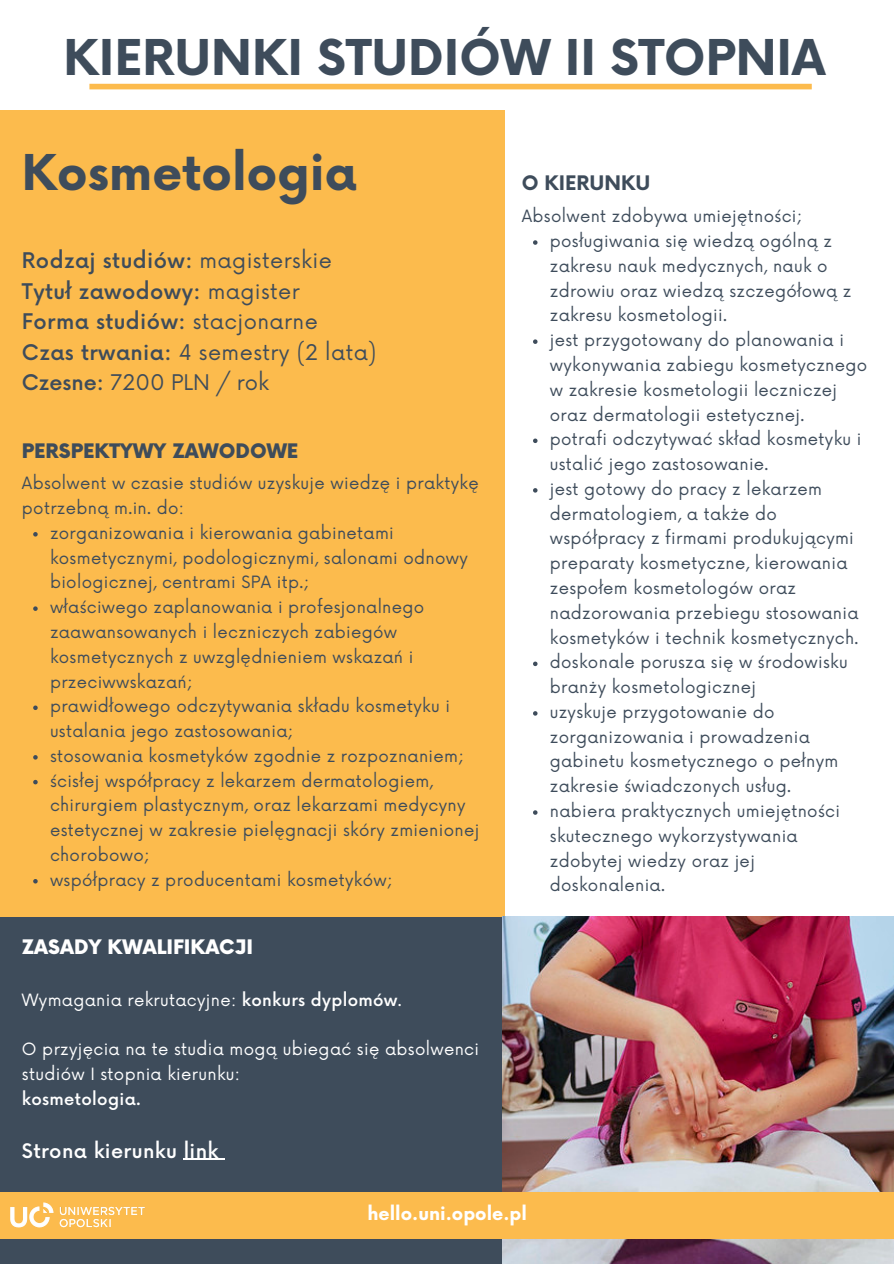
<style>
.page{position:relative;width:894px;height:1264px;background:#fff}
.page>*{position:absolute;margin:0;border:0;box-sizing:border-box;transform-origin:0 0}
.t1{font:700 48px "Now";color:#3e4c5b}
.t2{font:500 21px/30.5px "Now";letter-spacing:.02em;color:#3e4c5b}
.t3{font:900 19.5px "Now";color:#3e4c5b}
.t4{font:900 19.5px "Now";color:#fff}
.t5{font:500 19.5px "Now";letter-spacing:.02em;color:#fff}
.t6{font:700 19.5px "Now";color:#3e4c5b}
.t7{font:700 18px "Now";color:#fff}
.t8{font:16.5px/24.8px "Now";letter-spacing:.02em;color:#3e4c5b}
.t9{font:16.5px/24.8px "Now";letter-spacing:.02em;color:#fff}
.t10{font:500 16.5px "Now";letter-spacing:.02em;color:#fff}
.s1{font-weight:400}
.s2{font-weight:500}
</style>
<div class="page">
<div style="left:0;top:897px;width:502px;height:366px;background:#3e4c5b"></div>
<div style="left:0;top:110px;width:504px;height:806px;background:#fcbb4d"></div>
<img style="left:502px;top:916px;width:391px;height:347px">
<div style="left:0;top:1192px;width:893px;height:46px;background:#fcbb4d"></div>
<svg style="left:533px;top:240px;width:4px;height:5px"></svg>
<svg style="left:533px;top:339px;width:4px;height:5px"></svg>
<svg style="left:533px;top:438px;width:4px;height:5px"></svg>
<svg style="left:533px;top:488px;width:4px;height:4px"></svg>
<svg style="left:533px;top:661px;width:4px;height:5px"></svg>
<svg style="left:533px;top:711px;width:4px;height:4px"></svg>
<svg style="left:533px;top:810px;width:4px;height:4px"></svg>
<svg style="left:33px;top:532px;width:5px;height:4px"></svg>
<svg style="left:33px;top:606px;width:5px;height:5px"></svg>
<svg style="left:33px;top:705px;width:5px;height:5px"></svg>
<svg style="left:33px;top:755px;width:5px;height:4px"></svg>
<svg style="left:33px;top:779px;width:5px;height:5px"></svg>
<svg style="left:33px;top:879px;width:5px;height:4px"></svg>
<hr style="left:184px;top:1158px;width:35px;height:1px;background:#fff">
<img style="left:10px;top:1202px;width:135px;height:26px">
<div style="left:89px;top:84px;width:722px;height:5px;background:#fcbb4d"></div>
<h1 class="t1" style="left:63px;top:32px;width:763px">KIERUNKI STUDIÓW II STOPNIA</h1>
<h1 class="t1" style="left:22px;top:147px;width:337px">Kosmetologia</h1>
<p class="t2" style="left:22px;top:247px;width:356px">Rodzaj studiów: <span class="s1">magisterskie<br></span>Tytuł zawodowy: <span class="s1">magister<br></span>Forma studiów: <span class="s1">stacjonarne<br></span>Czas trwania: <span class="s1">4 semestry (2 lata)<br></span>Czesne: <span class="s1">7200 PLN / rok</span></p>
<p class="t3" style="left:22px;top:440px;width:278px">PERSPEKTYWY ZAWODOWE</p>
<p class="t8" style="left:22px;top:472px;width:458px">Absolwent w czasie studiów uzyskuje wiedzę i praktykę potrzebną m.in. do:</p>
<p class="t8" style="left:50px;top:521px;width:431px">zorganizowania i kierowania gabinetami kosmetycznymi, podologicznymi, salonami odnowy biologicznej, centrami SPA itp.;<br>właściwego zaplanowania i profesjonalnego zaawansowanych i leczniczych zabiegów kosmetycznych z uwzględnieniem wskazań i przeciwwskazań;<br>prawidłowego odczytywania składu kosmetyku i ustalania jego zastosowania;<br>stosowania kosmetyków zgodnie z rozpoznaniem; ścisłej współpracy z lekarzem dermatologiem, chirurgiem plastycznym, oraz lekarzami medycyny estetycznej w zakresie pielęgnacji skóry zmienionej chorobowo;<br>współpracy z producentami kosmetyków;</p>
<p class="t4" style="left:22px;top:936px;width:233px">ZASADY KWALIFIKACJI</p>
<p class="t9" style="left:22px;top:988px;width:381px">Wymagania rekrutacyjne: <span class="s2">konkurs dyplomów</span>.</p>
<p class="t9" style="left:22px;top:1037px;width:458px">O przyjęcia na te studia mogą ubiegać się absolwenci studiów I stopnia kierunku:</p>
<p class="t10" style="left:22px;top:1089px;width:120px">kosmetologia.</p>
<p class="t5" style="left:22px;top:1140px;width:198px">Strona kierunku link</p>
<p class="t6" style="left:521px;top:172px;width:130px">O KIERUNKU</p>
<p class="t8" style="left:521px;top:205px;width:282px">Absolwent zdobywa umiejętności;</p>
<p class="t8" style="left:549px;top:229px;width:319px">posługiwania się wiedzą ogólną z zakresu nauk medycznych, nauk o zdrowiu oraz wiedzą szczegółową z zakresu kosmetologii.<br>jest przygotowany do planowania i wykonywania zabiegu kosmetycznego w zakresie kosmetologii leczniczej oraz dermatologii estetycznej.<br>potrafi odczytywać skład kosmetyku i ustalić jego zastosowanie.<br>jest gotowy do pracy z lekarzem dermatologiem, a także do współpracy z firmami produkującymi preparaty kosmetyczne, kierowania zespołem kosmetologów oraz nadzorowania przebiegu stosowania kosmetyków i technik kosmetycznych. doskonale porusza się w środowisku branży kosmetologicznej<br>uzyskuje przygotowanie do zorganizowania i prowadzenia gabinetu kosmetycznego o pełnym zakresie świadczonych usług.<br>nabiera praktycznych umiejętności skutecznego wykorzystywania zdobytej wiedzy oraz jej doskonalenia.</p>
<p class="t7" style="left:367px;top:1204px;width:161px">hello.uni.opole.pl</p>
</div>
